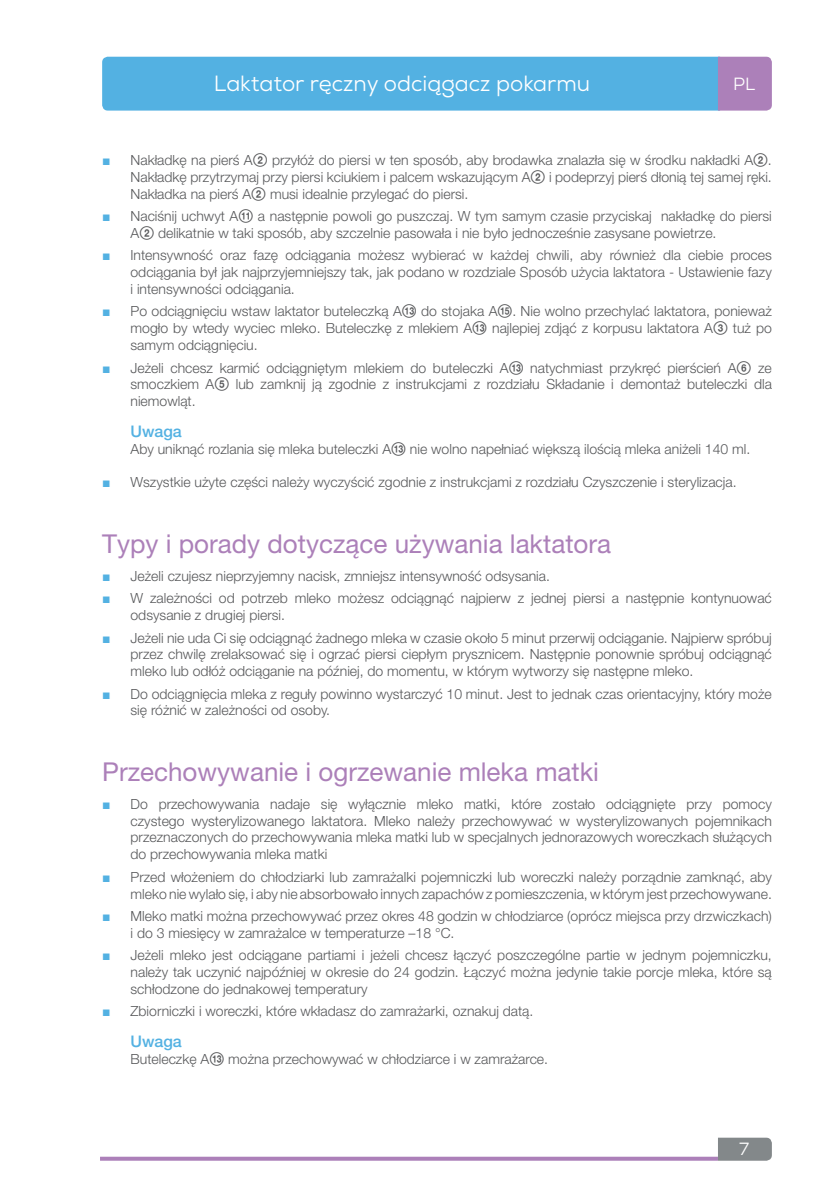
<style>
.page{position:relative;width:840px;height:1191px;background:#fff}
.page>*{position:absolute;margin:0;border:0;box-sizing:border-box;transform-origin:0 0}
.titulek_9{font:26px "Helvetica Neue LT Pro";color:#ac80b9}
.t1{font:22px "Nexa";color:#fff}
.t2{font:17.6px "Nexa";color:#fff}
.text_7{font:500 16px "Helvetica Neue LT Pro";color:#53b1e2}
.t3{font:300 14px/16.8px "Helvetica Neue LT Pro";color:#57585a;text-align:justify}
.s1{font-family:"Arial";font-weight:400;color:#53b1e2}
.s2{font-family:"Zz 3";font-weight:400}
</style>
<div class="page">
<svg style="left:102px;top:57px;width:669px;height:54px;background:#5baddf"></svg>
<svg style="left:100px;top:1156px;width:617px;height:4px;background:#ba96c5"></svg>
<svg style="left:717px;top:1137px;width:54px;height:23px"></svg>
<h2 class="t1" style="left:213px;top:70px;width:378px">Laktator ręczny odciągacz pokarmu</h2>
<p class="t2" style="left:732px;top:73px;width:24px">PL</p>
<p class="t3" style="left:130px;top:151px;width:639px;text-indent:-28px"><span class="s1">■</span> Nakładkę na pierś A<span class="s2">2</span> przyłóż do piersi w ten sposób, aby brodawka znalazła się w środku nakładki A<span class="s2">2</span>.<br>Nakładkę przytrzymaj przy piersi kciukiem i palcem wskazującym A<span class="s2">2</span> i podeprzyj pierś dłonią tej samej ręki.<br>Nakładka na pierś A<span class="s2">2</span> musi idealnie przylegać do piersi.</p>
<p class="t3" style="left:130px;top:207px;width:642px;text-indent:-28px"><span class="s1">■</span> Naciśnij uchwyt A<span class="s2">qa</span> a następnie powoli go puszczaj. W tym samym czasie przyciskaj nakładkę do piersi<br>A<span class="s2">2</span> delikatnie w taki sposób, aby szczelnie pasowała i nie było jednocześnie zasysane powietrze.</p>
<p class="t3" style="left:130px;top:247px;width:642px;text-indent:-28px"><span class="s1">■</span> Intensywność oraz fazę odciągania możesz wybierać w każdej chwili, aby również dla ciebie proces odciągania był jak najprzyjemniejszy tak, jak podano w rozdziale Sposób użycia laktatora - Ustawienie fazy i intensywności odciągania.</p>
<p class="t3" style="left:130px;top:303px;width:642px;text-indent:-28px"><span class="s1">■</span> Po odciągnięciu wstaw laktator buteleczką A<span class="s2">qd</span> do stojaka A<span class="s2">qg</span>. Nie wolno przechylać laktatora, ponieważ mogło by wtedy wyciec mleko. Buteleczkę z mlekiem A<span class="s2">qd</span> najlepiej zdjąć z korpusu laktatora A<span class="s2">3</span> tuż po samym odciągnięciu.</p>
<p class="t3" style="left:130px;top:359px;width:642px;text-indent:-28px"><span class="s1">■</span> Jeżeli chcesz karmić odciągniętym mlekiem do buteleczki A<span class="s2">qd</span> natychmiast przykręć pierścień A<span class="s2">6</span> ze smoczkiem A<span class="s2">5</span> lub zamknij ją zgodnie z instrukcjami z rozdziału Składanie i demontaż buteleczki dla niemowląt.</p>
<p class="text_7" style="left:130px;top:421px;width:53px">Uwaga</p>
<p class="t3" style="left:130px;top:440px;width:618px">Aby uniknąć rozlania się mleka buteleczki A<span class="s2">qd</span> nie wolno napełniać większą ilością mleka aniżeli 140 ml.</p>
<p class="t3" style="left:102px;top:474px;width:633px"><span class="s1">■</span> Wszystkie użyte części należy wyczyścić zgodnie z instrukcjami z rozdziału Czyszczenie i sterylizacja.</p>
<p class="titulek_9" style="left:102px;top:528px;width:510px">Typy i porady dotyczące używania laktatora</p>
<p class="t3" style="left:102px;top:567px;width:446px"><span class="s1">■</span> Jeżeli czujesz nieprzyjemny nacisk, zmniejsz intensywność odsysania.</p>
<p class="t3" style="left:130px;top:589px;width:642px;text-indent:-28px"><span class="s1">■</span> W zależności od potrzeb mleko możesz odciągnąć najpierw z jednej piersi a następnie kontynuować odsysanie z drugiej piersi.</p>
<p class="t3" style="left:130px;top:629px;width:642px;text-indent:-28px"><span class="s1">■</span> Jeżeli nie uda Ci się odciągnąć żadnego mleka w czasie około 5 minut przerwij odciąganie. Najpierw spróbuj przez chwilę zrelaksować się i ogrzać piersi ciepłym prysznicem. Następnie ponownie spróbuj odciągnąć mleko lub odłóż odciąganie na później, do momentu, w którym wytworzy się następne mleko.</p>
<p class="t3" style="left:130px;top:685px;width:642px;text-indent:-28px"><span class="s1">■</span> Do odciągnięcia mleka z reguły powinno wystarczyć 10 minut. Jest to jednak czas orientacyjny, który może się różnić w zależności od osoby.</p>
<p class="titulek_9" style="left:102px;top:756px;width:498px">Przechowywanie i ogrzewanie mleka matki</p>
<p class="t3" style="left:130px;top:795px;width:642px;text-indent:-28px"><span class="s1">■</span> Do przechowywania nadaje się wyłącznie mleko matki, które zostało odciągnięte przy pomocy czystego wysterylizowanego laktatora. Mleko należy przechowywać w wysterylizowanych pojemnikach przeznaczonych do przechowywania mleka matki lub w specjalnych jednorazowych woreczkach służących do przechowywania mleka matki</p>
<p class="t3" style="left:102px;top:868px;width:671px;text-align:right"><span class="s1">■</span> Przed włożeniem do chłodziarki lub zamrażalki pojemniczki lub woreczki należy porządnie zamknąć, aby mleko nie wylało się, i aby nie absorbowało innych zapachów z pomieszczenia, w którym jest przechowywane.</p>
<p class="t3" style="left:130px;top:907px;width:642px;text-indent:-28px"><span class="s1">■</span> Mleko matki można przechowywać przez okres 48 godzin w chłodziarce (oprócz miejsca przy drzwiczkach) i do 3 miesięcy w zamrażalce w temperaturze –18 °C.</p>
<p class="t3" style="left:130px;top:946px;width:642px;text-indent:-28px"><span class="s1">■</span> Jeżeli mleko jest odciągane partiami i jeżeli chcesz łączyć poszczególne partie w jednym pojemniczku, należy tak uczynić najpóźniej w okresie do 24 godzin. Łączyć można jedynie takie porcje mleka, które są schłodzone do jednakowej temperatury</p>
<p class="t3" style="left:102px;top:1002px;width:430px"><span class="s1">■</span> Zbiorniczki i woreczki, które wkładasz do zamrażarki, oznakuj datą.</p>
<p class="text_7" style="left:130px;top:1031px;width:53px">Uwaga</p>
<p class="t3" style="left:130px;top:1050px;width:416px">Buteleczkę A<span class="s2">qd</span> można przechowywać w chłodziarce i w zamrażarce.</p>
<p class="t2" style="left:738px;top:1138px;width:11px">7</p>
</div>
